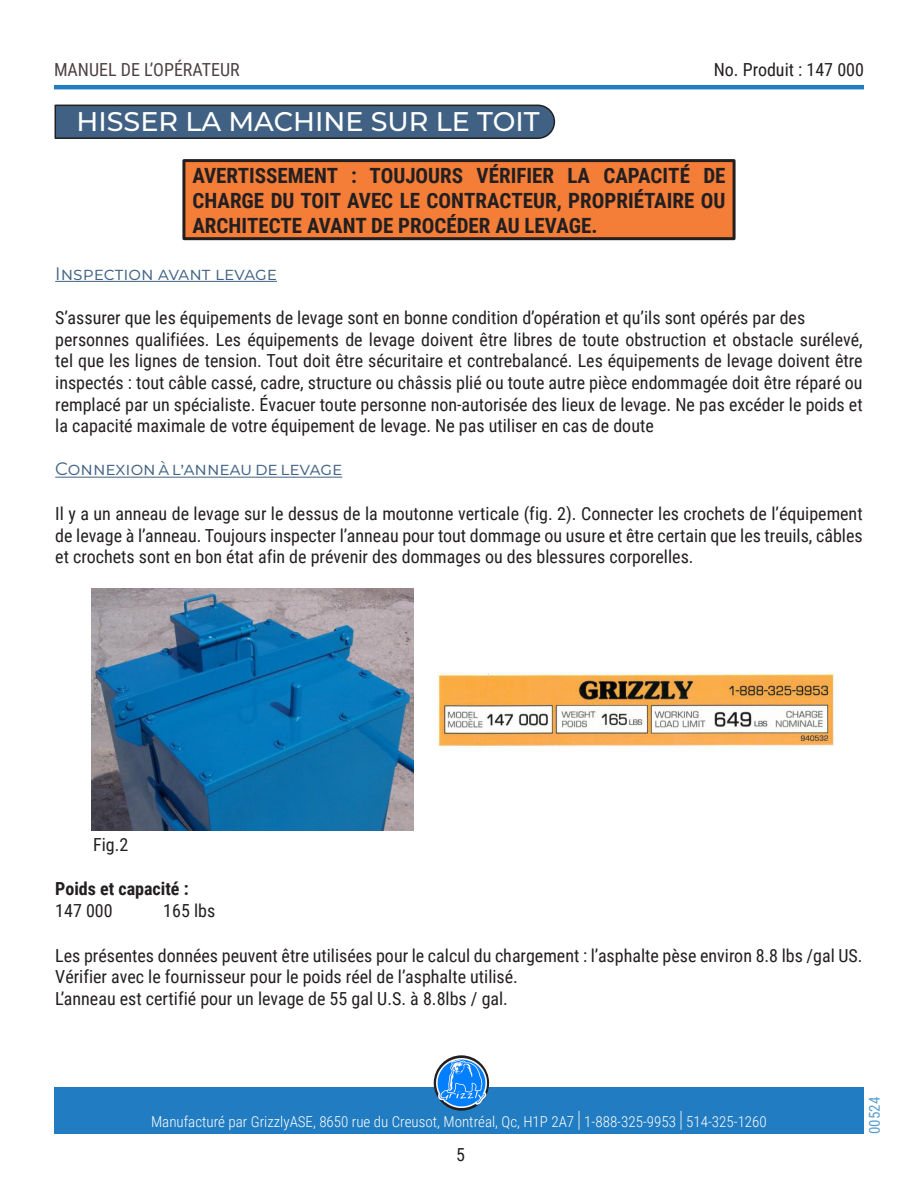
<style>
.page{position:relative;width:918px;height:1188px;background:#fff}
.page>*{position:absolute;margin:0;border:0;box-sizing:border-box;transform-origin:0 0}
.Titre1{font:500 27px "Montserrat";color:#fff}
.Avertissement{font:700 21px/25.2px "Roboto Condensed";color:#231f20;text-align:justify}
.t1{font:18px/21.6px "Roboto Condensed";color:#231f20;text-align:justify}
.Titre2{font:18px "Montserrat";color:#406183}
.t2{font:18px "Roboto Condensed";color:#130003}
.t3{font:700 18px "Roboto Condensed";color:#231f20}
.t4{font:300 15px "Roboto Condensed";color:#fff}
.t5{font:15px "Roboto Condensed";color:#217cc0}
.s1{font-size:22.5px}
</style>
<div class="page">
<hr style="left:54px;top:85px;width:810px;height:4px;background:#217cc1">
<div style="left:54px;top:1088px;width:810px;height:46px;background:#217cc1"></div>
<svg style="left:434px;top:1055px;width:55px;height:56px"></svg>
<img style="left:437px;top:1058px;width:49px;height:50px">
<svg style="left:54px;top:104px;width:502px;height:35px;background:#425f7d"></svg>
<div style="left:184px;top:161px;width:550px;height:78px;background:#f47d38"></div>
<div style="left:182px;top:159px;width:554px;height:81px;border:3px solid #231f20"></div>
<hr style="left:55px;top:281px;width:222px;height:1px;background:#406183">
<img style="left:437px;top:672px;width:397px;height:75px">
<img style="left:91px;top:589px;width:323px;height:241px">
<hr style="left:55px;top:477px;width:287px;height:1px;background:#406183">
<p class="t2" style="left:54px;top:57px;width:187px">MANUEL DE L’OPÉRATEUR</p>
<p class="t1" style="left:714px;top:58px;width:152px">No. Produit : 147 000</p>
<p class="Titre1" style="left:77px;top:103px;width:465px">HISSER LA MACHINE SUR LE TOIT</p>
<p class="Avertissement" style="left:192px;top:162px;width:535px">AVERTISSEMENT : TOUJOURS VÉRIFIER LA CAPACITÉ DE CHARGE DU TOIT AVEC LE CONTRACTEUR, PROPRIÉTAIRE OU ARCHITECTE AVANT DE PROCÉDER AU LEVAGE.</p>
<p class="Titre2" style="left:55px;top:261px;width:223px">Inspection avant levage</p>
<p class="t1" style="left:55px;top:306px;width:752px">S’assurer que les équipements de levage sont en bonne condition d’opération et qu’ils sont opérés par des</p>
<p class="t1" style="left:55px;top:328px;width:809px">personnes qualifiées. Les équipements de levage doivent être libres de toute obstruction et obstacle surélevé, tel que les lignes de tension. Tout doit être sécuritaire et contrebalancé. Les équipements de levage doivent être inspectés : tout câble cassé, cadre, structure ou châssis plié ou toute autre pièce endommagée doit être réparé ou remplacé par un spécialiste. Évacuer toute personne non-autorisée des lieux de levage. Ne pas excéder le poids et la capacité maximale de votre équipement de levage. Ne pas utiliser en cas de doute</p>
<p class="Titre2" style="left:55px;top:457px;width:288px">Connexion à l’anneau de levage</p>
<p class="t1" style="left:55px;top:502px;width:809px">Il y a un anneau de levage sur le dessus de la moutonne verticale (fig. 2). Connecter les crochets de l’équipement de levage à l’anneau. Toujours inspecter l’anneau pour tout dommage ou usure et être certain que les treuils, câbles et crochets sont en bon état afin de prévenir des dommages ou des blessures corporelles.</p>
<p class="t1" style="left:93px;top:833px;width:37px">Fig.2</p>
<p class="t3" style="left:55px;top:876px;width:135px">Poids et capacité :</p>
<p class="t1" style="left:55px;top:899px;width:59px">147 000</p>
<p class="t1" style="left:163px;top:899px;width:54px">165 lbs</p>
<p class="t1" style="left:55px;top:944px;width:809px">Les présentes données peuvent être utilisées pour le calcul du chargement : l’asphalte pèse environ 8.8 lbs /gal US.<br>Vérifier avec le fournisseur pour le poids réel de l’asphalte utilisé.</p>
<p class="t1" style="left:55px;top:987px;width:454px">L’anneau est certifié pour un levage de 55 gal U.S. à 8.8lbs / gal.</p>
<p class="t4" style="left:151px;top:1111px;width:617px">Manufacturé par GrizzlyASE, 8650 rue du Creusot, Montréal, Qc, H1P 2A7 <span class="s1">|</span> 1-888-325-9953 <span class="s1">|</span> 514-325-1260</p>
<p class="t1" style="left:456px;top:1144px;width:10px">5</p>
<p class="t5" style="left:864px;top:1134px;width:39px;rotate:-90deg">00524</p>
</div>
